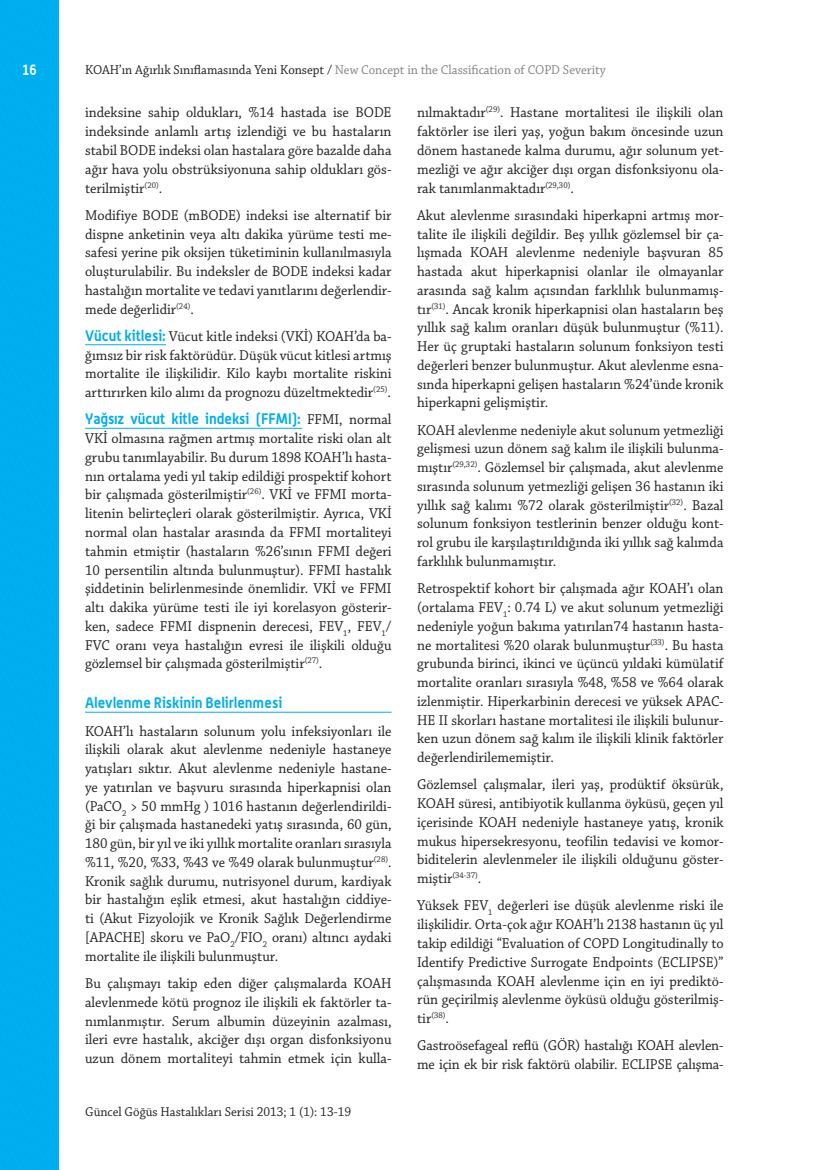
<style>
.page{position:relative;width:830px;height:1170px;background:#fff}
.page>*{position:absolute;margin:0;border:0;box-sizing:border-box;transform-origin:0 0}
.t1{font:15px/18.8px "Chaparral Pro";color:#231f20;text-align:justify;scale:.95 1}
.t2{font:700 15px "Alwyn OT";color:#00aeef;scale:.95 1}
.t3{font:700 15px "Alwyn OT";color:#fff;scale:.85 1}
.t4{font:13.5px "Chaparral Pro";color:#808285;scale:.95 1}
.t5{font:13.5px "Chaparral Pro";color:#231f20;scale:.95 1}
.s1{color:#231f20}
.s2{font-family:"Alwyn OT";font-weight:700;color:#00aeef}
.s3{font-family:"Chaparral Pro";font-weight:400;color:#231f20}
</style>
<div class="page">
<div style="left:0;top:0;width:59px;height:1169px;background:#00aeef"></div>
<hr style="left:85px;top:344px;width:81px;height:1px;background:#00aeef">
<hr style="left:85px;top:428px;width:217px;height:1px;background:#00aeef">
<hr style="left:85px;top:711px;width:306px;height:1px;background:#00aeef">
<p class="t3" style="left:22px;top:61px;width:19px">16</p>
<p class="t4" style="left:85px;top:62px;width:549px"><span class="s1">KOAH’ın Ağırlık Sınıflamasında Yeni Konsept /</span> New Concept in the Classification of COPD Severity</p>
<p class="t1" style="left:85px;top:104px;width:324px">indeksine sahip oldukları, %14 hastada ise BODE indeksinde anlamlı artış izlendiği ve bu hastaların stabil BODE indeksi olan hastalara göre bazalde daha ağır hava yolu obstrüksiyonuna sahip oldukları gös&shy;terilmiştir<sup>(20)</sup>.</p>
<p class="t1" style="left:85px;top:206px;width:324px">Modifiye BODE (mBODE) indeksi ise alternatif bir dispne anketinin veya altı dakika yürüme testi me&shy;safesi yerine pik oksijen tüketiminin kullanılmasıyla oluşturulabilir. Bu indeksler de BODE indeksi kadar hastalığın mortalite ve tedavi yanıtlarını değerlendir&shy;mede değerlidir<sup>(24)</sup>.</p>
<p class="t1" style="left:85px;top:327px;width:324px"><span class="s2">Vücut kitlesi:</span> Vücut kitle indeksi (VKİ) KOAH’da ba&shy;ğımsız bir risk faktörüdür. Düşük vücut kitlesi artmış mortalite ile ilişkilidir. Kilo kaybı mortalite riskini arttırırken kilo alımı da prognozu düzeltmektedir<sup>(25)</sup>.</p>
<p class="t2" style="left:85px;top:409px;width:324px">Yağsız vücut kitle indeksi (FFMI): <span class="s3">FFMI, normal</span></p>
<p class="t1" style="left:85px;top:429px;width:324px">VKİ olmasına rağmen artmış mortalite riski olan alt grubu tanımlayabilir. Bu durum 1898 KOAH’lı hasta&shy;nın ortalama yedi yıl takip edildiği prospektif kohort bir çalışmada gösterilmiştir<sup>(26)</sup>. VKİ ve FFMI morta&shy;litenin belirteçleri olarak gösterilmiştir. Ayrıca, VKİ normal olan hastalar arasında da FFMI mortaliteyi tahmin etmiştir (hastaların %26’sının FFMI değeri 10 persentilin altında bulunmuştur). FFMI hastalık şiddetinin belirlenmesinde önemlidir. VKİ ve FFMI altı dakika yürüme testi ile iyi korelasyon gösterir&shy;ken, sadece FFMI dispnenin derecesi, FEV<sub>1</sub>, FEV<sub>1</sub>/ FVC oranı veya hastalığın evresi ile ilişkili olduğu gözlemsel bir çalışmada gösterilmiştir<sup>(27)</sup>.</p>
<p class="t2" style="left:85px;top:693px;width:209px">Alevlenme Riskinin Belirlenmesi</p>
<p class="t1" style="left:85px;top:722px;width:324px">KOAH’lı hastaların solunum yolu infeksiyonları ile ilişkili olarak akut alevlenme nedeniyle hastaneye yatışları sıktır. Akut alevlenme nedeniyle hastane&shy;ye yatırılan ve başvuru sırasında hiperkapnisi olan (PaCO<sub>2</sub> &gt; 50 mmHg ) 1016 hastanın değerlendirildi&shy;ği bir çalışmada hastanedeki yatış sırasında, 60 gün, 180 gün, bir yıl ve iki yıllık mortalite oranları sırasıyla %11, %20, %33, %43 ve %49 olarak bulunmuştur<sup>(28)</sup>.<br>Kronik sağlık durumu, nutrisyonel durum, kardiyak bir hastalığın eşlik etmesi, akut hastalığın ciddiye&shy;ti (Akut Fizyolojik ve Kronik Sağlık Değerlendirme [APACHE] skoru ve PaO<sub>2</sub>/FIO<sub>2</sub> oranı) altıncı aydaki mortalite ile ilişkili bulunmuştur.</p>
<p class="t1" style="left:85px;top:974px;width:324px">Bu çalışmayı takip eden diğer çalışmalarda KOAH alevlenmede kötü prognoz ile ilişkili ek faktörler ta&shy;nımlanmıştır. Serum albumin düzeyinin azalması, ileri evre hastalık, akciğer dışı organ disfonksiyonu uzun dönem mortaliteyi tahmin etmek için kulla-</p>
<p class="t5" style="left:85px;top:1104px;width:281px">Güncel Göğüs Hastalıkları Serisi 2013; 1 (1): 13-19</p>
<p class="t1" style="left:417px;top:104px;width:324px">nılmaktadır<sup>(29)</sup>. Hastane mortalitesi ile ilişkili olan faktörler ise ileri yaş, yoğun bakım öncesinde uzun dönem hastanede kalma durumu, ağır solunum yet&shy;mezliği ve ağır akciğer dışı organ disfonksiyonu ola&shy;rak tanımlanmaktadır<sup>(29,30)</sup>.</p>
<p class="t1" style="left:417px;top:206px;width:324px">Akut alevlenme sırasındaki hiperkapni artmış mor&shy;talite ile ilişkili değildir. Beş yıllık gözlemsel bir ça&shy;lışmada KOAH alevlenme nedeniyle başvuran 85 hastada akut hiperkapnisi olanlar ile olmayanlar arasında sağ kalım açısından farklılık bulunmamış&shy;tır<sup>(31)</sup>. Ancak kronik hiperkapnisi olan hastaların beş yıllık sağ kalım oranları düşük bulunmuştur (%11).<br>Her üç gruptaki hastaların solunum fonksiyon testi değerleri benzer bulunmuştur. Akut alevlenme esna&shy;sında hiperkapni gelişen hastaların %24’ünde kronik hiperkapni gelişmiştir.</p>
<p class="t1" style="left:417px;top:421px;width:324px">KOAH alevlenme nedeniyle akut solunum yetmezliği gelişmesi uzun dönem sağ kalım ile ilişkili bulunma&shy;mıştır<sup>(29,32)</sup>. Gözlemsel bir çalışmada, akut alevlenme sırasında solunum yetmezliği gelişen 36 hastanın iki yıllık sağ kalımı %72 olarak gösterilmiştir<sup>(32)</sup>. Bazal solunum fonksiyon testlerinin benzer olduğu kont&shy;rol grubu ile karşılaştırıldığında iki yıllık sağ kalımda farklılık bulunmamıştır.</p>
<p class="t1" style="left:417px;top:579px;width:324px">Retrospektif kohort bir çalışmada ağır KOAH’ı olan (ortalama FEV<sub>1</sub>: 0.74 L) ve akut solunum yetmezliği nedeniyle yoğun bakıma yatırılan74 hastanın hasta&shy;ne mortalitesi %20 olarak bulunmuştur<sup>(33)</sup>. Bu hasta grubunda birinci, ikinci ve üçüncü yıldaki kümülatif mortalite oranları sırasıyla %48, %58 ve %64 olarak izlenmiştir. Hiperkarbinin derecesi ve yüksek APAC-HE II skorları hastane mortalitesi ile ilişkili bulunur&shy;ken uzun dönem sağ kalım ile ilişkili klinik faktörler değerlendirilememiştir.</p>
<p class="t1" style="left:417px;top:775px;width:324px">Gözlemsel çalışmalar, ileri yaş, prodüktif öksürük, KOAH süresi, antibiyotik kullanma öyküsü, geçen yıl içerisinde KOAH nedeniyle hastaneye yatış, kronik mukus hipersekresyonu, teofilin tedavisi ve komor&shy;biditelerin alevlenmeler ile ilişkili olduğunu göster&shy;miştir<sup>(34-37)</sup>.</p>
<p class="t1" style="left:417px;top:896px;width:324px">Yüksek FEV<sub>1</sub> değerleri ise düşük alevlenme riski ile ilişkilidir. Orta-çok ağır KOAH’lı 2138 hastanın üç yıl takip edildiği “Evaluation of COPD Longitudinally to Identify Predictive Surrogate Endpoints (ECLIPSE)” çalışmasında KOAH alevlenme için en iyi prediktö&shy;rün geçirilmiş alevlenme öyküsü olduğu gösterilmiş&shy;tir<sup>(38)</sup>.</p>
<p class="t1" style="left:417px;top:1036px;width:324px">Gastroösefageal reflü (GÖR) hastalığı KOAH alevlen&shy;me için ek bir risk faktörü olabilir. ECLIPSE çalışma-</p>
</div>
